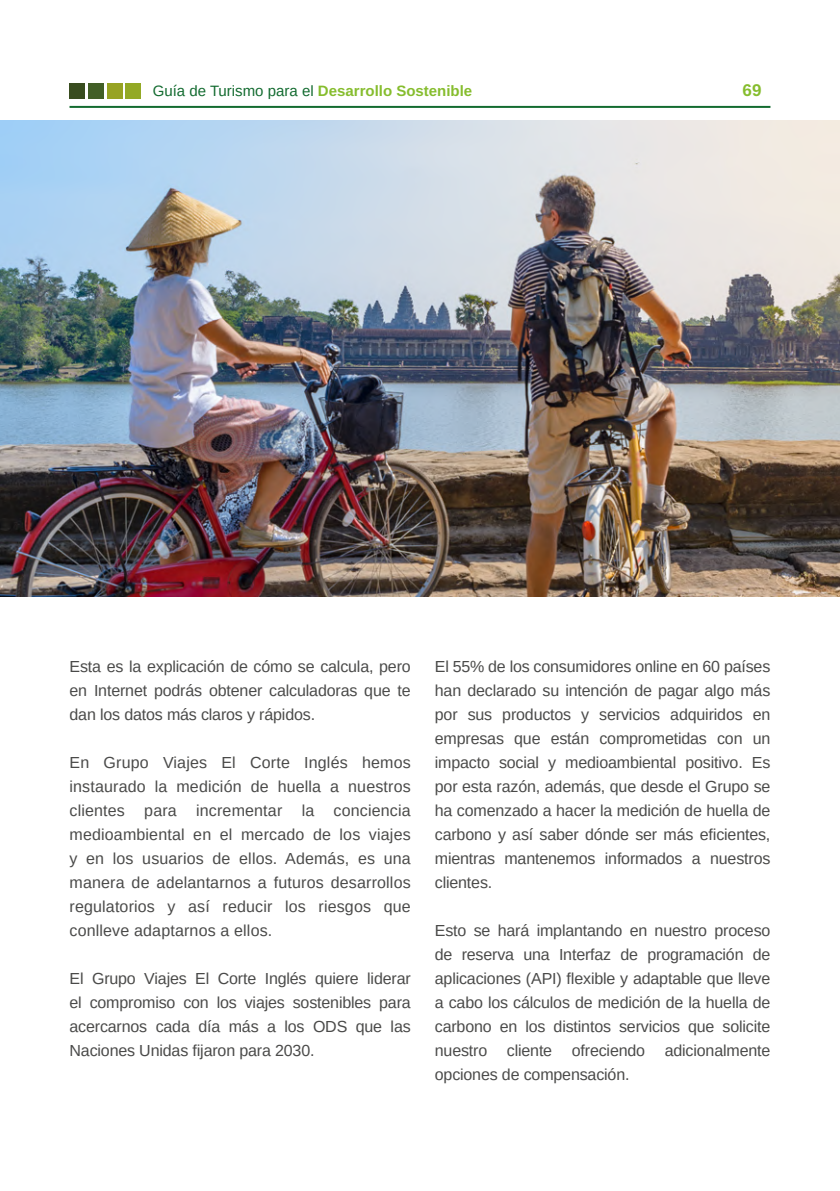
<style>
.page{position:relative;width:840px;height:1191px;background:#fff}
.page>*{position:absolute;margin:0;border:0;box-sizing:border-box;transform-origin:0 0}
.t1{font:700 17px "Arimo";color:#86bd2e}
.t2{font:16px/24px "Arimo";letter-spacing:-.01em;color:#4a4a49;text-align:justify}
.t3{font:700 15px "Arimo";color:#86bd2e}
.s1{font-weight:400;color:#136b30}
</style>
<div class="page">
<hr style="left:69px;top:106px;width:701px;height:2px;background:#136b30">
<div style="left:69px;top:83px;width:16px;height:16px;background:#394d1f"></div>
<div style="left:88px;top:83px;width:16px;height:16px;background:#425f27"></div>
<div style="left:107px;top:83px;width:15px;height:16px;background:#97a323"></div>
<div style="left:126px;top:83px;width:15px;height:16px;background:#93a925"></div>
<img style="left:0;top:120px;width:839px;height:476px">
<p class="t3" style="left:153px;top:80px;width:321px"><span class="s1">Guía de Turismo para el</span> Desarrollo Sostenible</p>
<p class="t1" style="left:742px;top:78px;width:21px">69</p>
<p class="t2" style="left:69px;top:655px;width:342px">Esta es la explicación de cómo se calcula, pero en Internet podrás obtener calculadoras que te dan los datos más claros y rápidos.</p>
<p class="t2" style="left:69px;top:751px;width:342px">En Grupo Viajes El Corte Inglés hemos instaurado la medición de huella a nuestros clientes para incrementar la conciencia medioambiental en el mercado de los viajes y en los usuarios de ellos. Además, es una manera de adelantarnos a futuros desarrollos regulatorios y así reducir los riesgos que conlleve adaptarnos a ellos.</p>
<p class="t2" style="left:69px;top:967px;width:342px">El Grupo Viajes El Corte Inglés quiere liderar el compromiso con los viajes sostenibles para acercarnos cada día más a los ODS que las Naciones Unidas fijaron para 2030.</p>
<p class="t2" style="left:434px;top:655px;width:337px">El 55% de los consumidores online en 60 países han declarado su intención de pagar algo más por sus productos y servicios adquiridos en empresas que están comprometidas con un impacto social y medioambiental positivo. Es por esta razón, además, que desde el Grupo se ha comenzado a hacer la medición de huella de carbono y así saber dónde ser más eficientes, mientras mantenemos informados a nuestros clientes.</p>
<p class="t2" style="left:434px;top:919px;width:337px">Esto se hará implantando en nuestro proceso de reserva una Interfaz de programación de aplicaciones (API) flexible y adaptable que lleve a cabo los cálculos de medición de la huella de carbono en los distintos servicios que solicite nuestro cliente ofreciendo adicionalmente opciones de compensación.</p>
</div>
